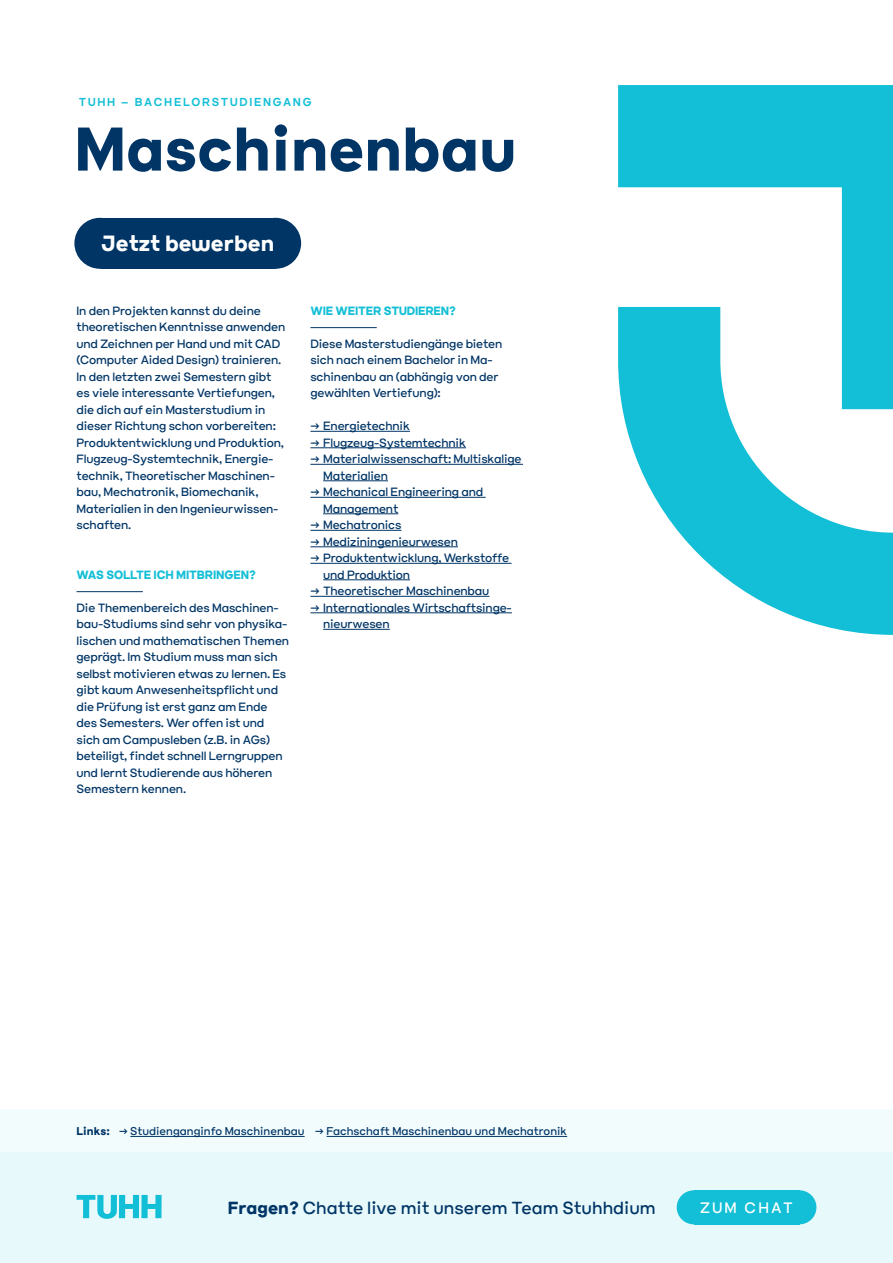
<style>
.page{position:relative;width:893px;height:1263px;background:#fff}
.page>*{position:absolute;margin:0;border:0;box-sizing:border-box;transform-origin:0 0}
.t1{font:700 61.5px "Lunettes";color:#003566}
.t2{font:700 22.05px "Lunettes";color:#fff}
.t3{font:17.55px "Lunettes";color:#003566}
.t4{font:15.15px "Lunettes";letter-spacing:.15em;color:#fff}
.t5{font:12px/16.5px "Lunettes";letter-spacing:-.015em;color:#003566}
.t6{font:700 12px "Lunettes";letter-spacing:-.015em;color:#13bfd6}
.t7{font:600 11.55px "Lunettes";letter-spacing:.15em;color:#13bfd6}
.t8{font:11.25px "Lunettes";color:#003566}
.t9{font:700 11.25px "Lunettes";color:#003566}
.s1{font-weight:700}
</style>
<div class="page">
<div style="left:0;top:1152px;width:893px;height:110px;background:#e7f9fb"></div>
<div style="left:0;top:1109px;width:893px;height:43px;background:#f3fcfd"></div>
<svg style="left:77px;top:1195px;width:85px;height:24px"></svg>
<div style="left:677px;top:1190px;width:34px;height:34px;background:#13bfd6;border-radius:50%"></div>
<div style="left:782px;top:1190px;width:34px;height:34px;background:#13bfd6;border-radius:50%"></div>
<div style="left:694px;top:1190px;width:105px;height:34px;background:#13bfd6"></div>
<div style="left:74px;top:218px;width:51px;height:51px;background:#003566;border-radius:50%"></div>
<div style="left:250px;top:218px;width:51px;height:51px;background:#003566;border-radius:50%"></div>
<div style="left:100px;top:218px;width:176px;height:51px;background:#003566"></div>
<svg style="left:618px;top:85px;width:275px;height:550px;fill:#13bfd6"></svg>
<hr style="left:77px;top:591px;width:66px;height:1px;background:#003566">
<hr style="left:310px;top:431px;width:100px;height:1px;background:#003566">
<hr style="left:310px;top:447px;width:156px;height:1px;background:#003566">
<hr style="left:310px;top:464px;width:213px;height:1px;background:#003566">
<hr style="left:323px;top:480px;width:65px;height:1px;background:#003566">
<hr style="left:310px;top:497px;width:176px;height:1px;background:#003566">
<hr style="left:323px;top:513px;width:75px;height:1px;background:#003566">
<hr style="left:310px;top:530px;width:91px;height:1px;background:#003566">
<hr style="left:310px;top:546px;width:148px;height:1px;background:#003566">
<hr style="left:310px;top:563px;width:202px;height:1px;background:#003566">
<hr style="left:323px;top:579px;width:87px;height:1px;background:#003566">
<hr style="left:310px;top:596px;width:179px;height:1px;background:#003566">
<hr style="left:310px;top:612px;width:202px;height:1px;background:#003566">
<hr style="left:323px;top:629px;width:67px;height:1px;background:#003566">
<hr style="left:310px;top:327px;width:67px;height:1px;background:#003566">
<hr style="left:130px;top:1136px;width:175px;height:1px;background:#003566">
<hr style="left:327px;top:1136px;width:240px;height:1px;background:#003566">
<p class="t7" style="left:79px;top:94px;width:234px">TUHH – BACHELORSTUDIENGANG</p>
<h1 class="t1" style="left:74px;top:107px;width:444px">Maschinenbau</h1>
<h2 class="t2" style="left:101px;top:228px;width:174px">Jetzt bewerben</h2>
<p class="t5" style="left:77px;top:302px;width:210px">In den Projekten kannst du deine theoretischen Kenntnisse anwenden und Zeichnen per Hand und mit CAD (Computer Aided Design) trainieren.<br>In den letzten zwei Semestern gibt es viele interessante Vertiefungen, die dich auf ein Masterstudium in dieser Richtung schon vorbereiten:<br>Produktentwicklung und Produktion, Flugzeug-Systemtechnik, Energie&shy;technik, Theoretischer Maschinen&shy;bau, Mechatronik, Biomechanik, Materialien in den Ingenieurwissen&shy;schaften.</p>
<p class="t6" style="left:77px;top:566px;width:181px">WAS SOLLTE ICH MITBRINGEN?</p>
<p class="t5" style="left:77px;top:599px;width:214px">Die Themenbereich des Maschinen&shy;bau-Studiums sind sehr von physika&shy;lischen und mathematischen Themen geprägt. Im Studium muss man sich selbst motivieren etwas zu lernen. Es gibt kaum Anwesenheitspflicht und die Prüfung ist erst ganz am Ende des Semesters. Wer offen ist und sich am Campusleben (z.B. in AGs) beteiligt, findet schnell Lerngruppen und lernt Studierende aus höheren Semestern kennen.</p>
<p class="t6" style="left:310px;top:302px;width:147px">WIE WEITER STUDIEREN?</p>
<p class="t5" style="left:310px;top:335px;width:193px">Diese Masterstudiengänge bieten sich nach einem Bachelor in Ma&shy;schinenbau an (abhängig von der gewählten Vertiefung):</p>
<p class="t5" style="left:310px;top:417px;width:101px">→ Energietechnik</p>
<p class="t5" style="left:310px;top:434px;width:157px">→ Flugzeug-Systemtechnik</p>
<p class="t5" style="left:323px;top:450px;width:200px;text-indent:-13px">→ Materialwissenschaft: Multiskalige<br>Materialien</p>
<p class="t5" style="left:323px;top:483px;width:162px;text-indent:-13px">→ Mechanical Engineering and<br>Management</p>
<p class="t5" style="left:310px;top:516px;width:93px">→ Mechatronics</p>
<p class="t5" style="left:310px;top:533px;width:149px">→ Mediziningenieurwesen</p>
<p class="t5" style="left:323px;top:549px;width:188px;text-indent:-13px">→ Produktentwicklung, Werkstoffe und Produktion</p>
<p class="t5" style="left:310px;top:582px;width:181px">→ Theoretischer Maschinenbau</p>
<p class="t5" style="left:323px;top:599px;width:190px;text-indent:-13px">→ Internationales Wirtschaftsinge&shy;nieurwesen</p>
<p class="t9" style="left:77px;top:1124px;width:35px">Links:</p>
<p class="t8" style="left:119px;top:1124px;width:450px">→ Studienganginfo Maschinenbau → Fachschaft Maschinenbau und Mechatronik</p>
<h3 class="t3" style="left:228px;top:1196px;width:429px"><span class="s1">Fragen?</span> Chatte live mit unserem Team Stuhhdium</h3>
<p class="t4" style="left:700px;top:1197px;width:94px">ZUM CHAT</p>
</div>
